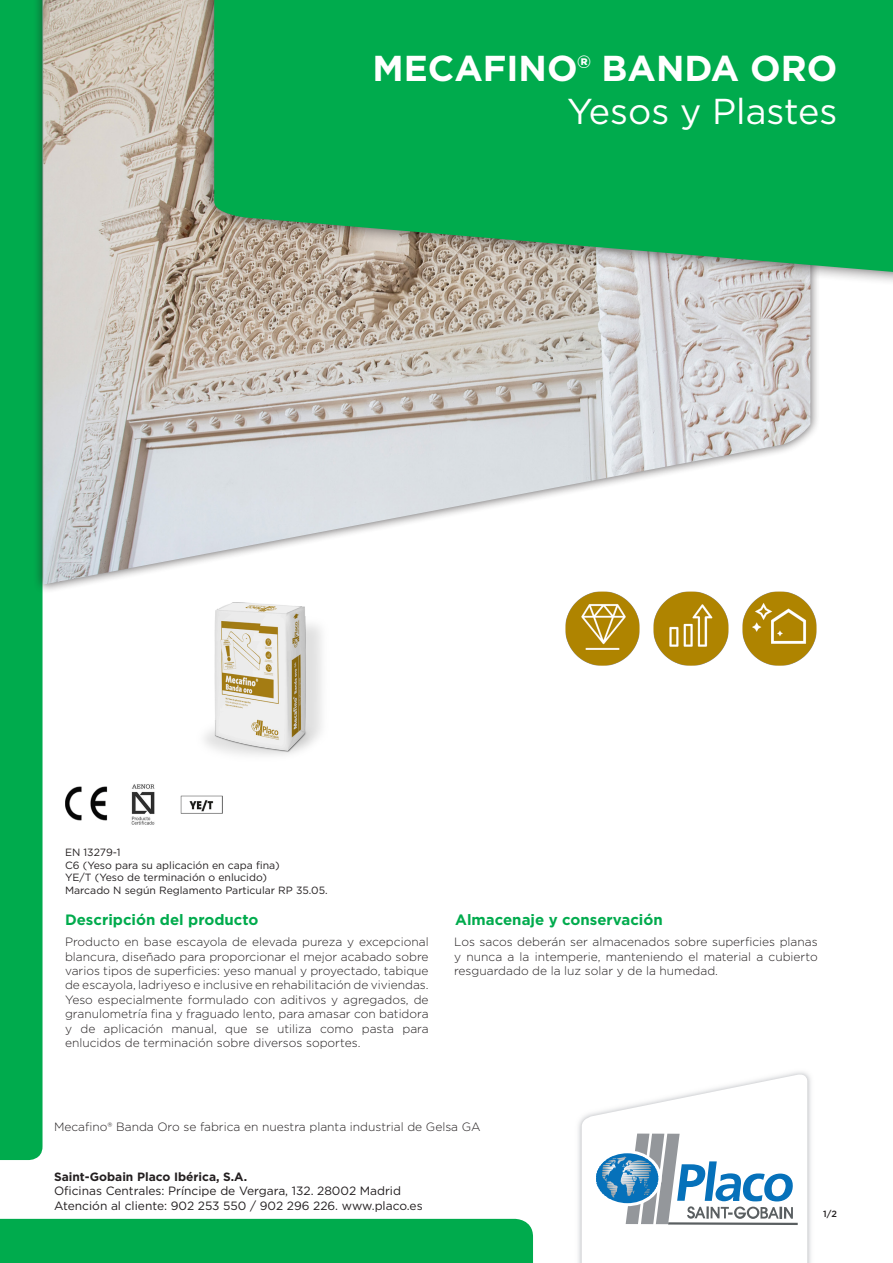
<style>
.page{position:relative;width:893px;height:1263px;background:#fff}
.page>*{position:absolute;margin:0;border:0;box-sizing:border-box;transform-origin:0 0}
.Product_Name_Big{font:700 36px "Gotham";color:#fff}
.Category_description{font:36px "Gotham";color:#fff}
.All_Titles{font:700 15px "Gotham";color:#00ab4d}
.All_Attribute_Values{font:300 12px/14.4px "Gotham";color:#231f20;text-align:justify}
.t1{font:12px/14.4px "Gotham";color:#231f20}
.Legal_note{font:300 12px "Gotham";color:#231f20}
.t2{font:700 12px "Gotham";color:#231f20}
.GIB-Year_of_CE{font:10.5px "Gotham";color:#231f20}
.t3{font:500 9px "Gotham";color:#231f20}
</style>
<div class="page">
<div style="left:0;top:0;width:43px;height:1160px;background:#00ab4d"></div>
<div style="left:0;top:1219px;width:533px;height:44px;background:#00ab4d"></div>
<img style="left:578px;top:1072px;width:233px;height:191px">
<svg style="left:582px;top:1073px;width:225px;height:190px"></svg>
<div style="left:33px;top:0;width:788px;height:594px;background:#231f20;opacity:.75"></div>
<img style="left:43px;top:0;width:767px;height:585px">
<img style="left:177px;top:590px;width:176px;height:165px">
<img style="left:564px;top:590px;width:77px;height:76px">
<img style="left:653px;top:590px;width:76px;height:76px">
<img style="left:741px;top:590px;width:77px;height:76px">
<div style="left:200px;top:0;width:693px;height:287px;background:#231f20;opacity:.75"></div>
<svg style="left:214px;top:0;width:679px;height:273px;background:#13aa55"></svg>
<img style="left:65px;top:786px;width:43px;height:35px">
<img style="left:131px;top:784px;width:24px;height:41px">
<img style="left:180px;top:795px;width:43px;height:18px">
<p class="Product_Name_Big" style="left:372px;top:45px;width:466px">MECAFINO® BANDA ORO</p>
<p class="Category_description" style="left:567px;top:89px;width:272px">Yesos y Plastes</p>
<p class="GIB-Year_of_CE" style="left:65px;top:846px;width:57px">EN 13279-1</p>
<p class="GIB-Year_of_CE" style="left:65px;top:858px;width:216px">C6 (Yeso para su aplicación en capa fina)</p>
<p class="GIB-Year_of_CE" style="left:65px;top:871px;width:203px">YE/T (Yeso de terminación o enlucido)</p>
<p class="GIB-Year_of_CE" style="left:65px;top:883px;width:264px">Marcado N según Reglamento Particular RP 35.05.</p>
<p class="All_Titles" style="left:65px;top:910px;width:195px">Descripción del producto</p>
<p class="All_Attribute_Values" style="left:65px;top:934px;width:365px">Producto en base escayola de elevada pureza y excepcional blancura, diseñado para proporcionar el mejor acabado sobre varios tipos de superficies: yeso manual y proyectado, tabique de escayola, ladriyeso e inclusive en rehabilitación de viviendas.<br>Yeso especialmente formulado con aditivos y agregados, de granulometría fina y fraguado lento, para amasar con batidora y de aplicación manual, que se utiliza como pasta para enlucidos de terminación sobre diversos soportes.</p>
<p class="All_Titles" style="left:455px;top:910px;width:209px">Almacenaje y conservación</p>
<p class="All_Attribute_Values" style="left:454px;top:934px;width:365px">Los sacos deberán ser almacenados sobre superficies planas y nunca a la intemperie, manteniendo el material a cubierto resguardado de la luz solar y de la humedad.</p>
<p class="Legal_note" style="left:54px;top:1119px;width:428px">Mecafino® Banda Oro se fabrica en nuestra planta industrial de Gelsa GA</p>
<p class="t2" style="left:54px;top:1168px;width:195px">Saint-Gobain Placo Ibérica, S.A.</p>
<p class="t1" style="left:54px;top:1183px;width:370px">Oficinas Centrales: Príncipe de Vergara, 132. 28002 Madrid<br>Atención al cliente: 902 253 550 / 902 296 226. www.placo.es</p>
<p class="t3" style="left:823px;top:1208px;width:15px">1/2</p>
</div>
